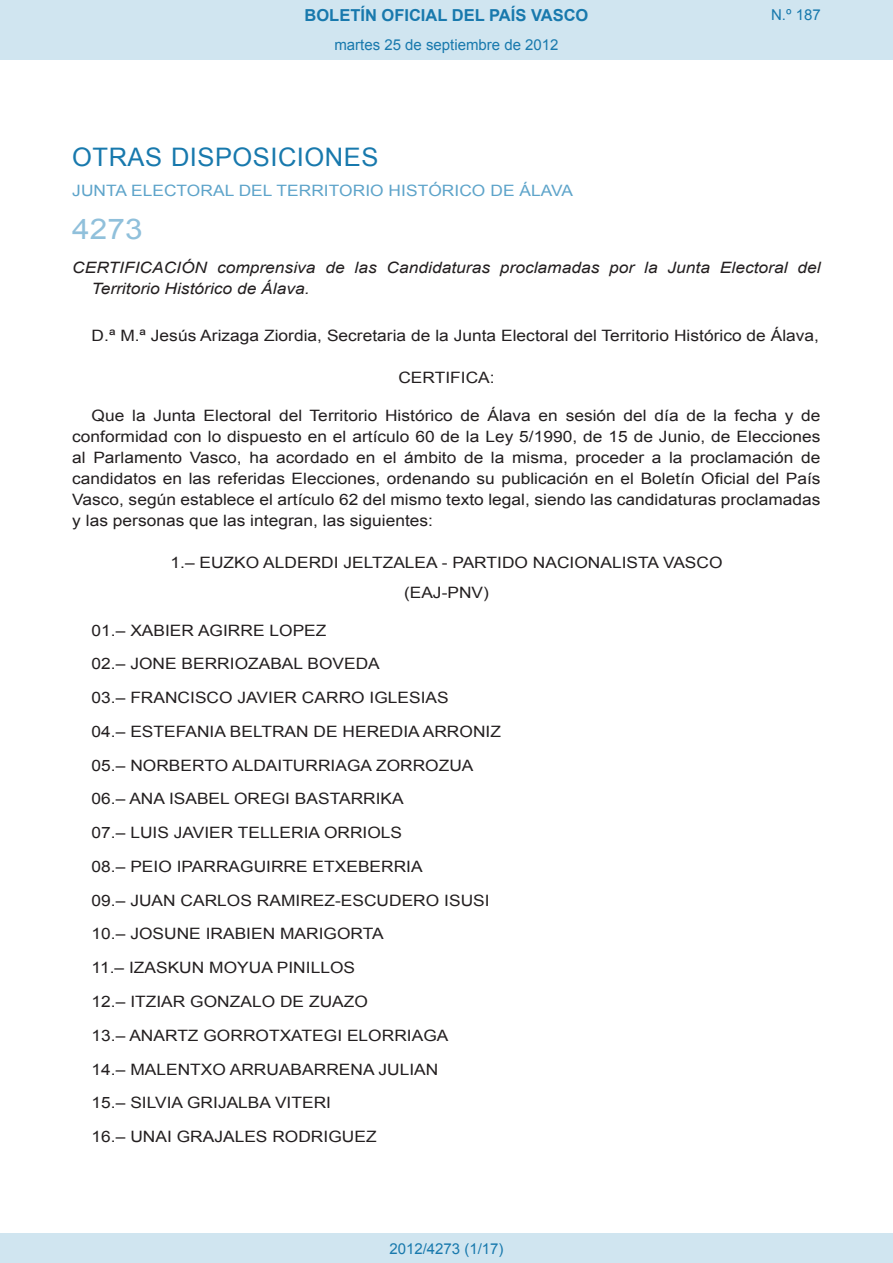
<style>
.page{position:relative;width:893px;height:1263px;background:#fff}
.page>*{position:absolute;margin:0;border:0;box-sizing:border-box;transform-origin:0 0}
.BOPVOrden{font:28.5px "Arial";color:#90c0db;scale:1.11 1}
.BOPVSeccion{font:25.5px "Arial";letter-spacing:.02em;color:#1879ad}
.t1{font:700 16.5px "Arial";color:#1879ad}
.BOPVDetalle{font:15.6px/21px "Arial";color:#231f20;text-align:justify;scale:1.11 1}
.BOPVTitulo{font:italic 15.6px/21px "Arial";color:#231f20;scale:1.11 1}
.BOPVClaveSin{font:15.6px "Arial";color:#231f20;scale:1.11 1}
.BOPVOrganismo{font:15.6px "Arial";letter-spacing:.005em;color:#5ea4ca;scale:1.11 1}
.BOPVClave{font:15.6px "Arial";color:#231f20;scale:1.11 1}
.Paginacion_Centro{font:15px "Arial";color:#1879ad}
</style>
<div class="page">
<div style="left:0;top:0;width:893px;height:60px;background:#d0e5f0"></div>
<div style="left:0;top:1233px;width:893px;height:30px;background:#d0e5f0"></div>
<p class="t1" style="left:305px;top:4px;width:285px">BOLETÍN OFICIAL DEL PAÍS VASCO</p>
<p class="Paginacion_Centro" style="left:334px;top:35px;width:226px">martes 25 de septiembre de 2012</p>
<p class="Paginacion_Centro" style="left:771px;top:5px;width:51px">N.º 187</p>
<p class="BOPVSeccion" style="left:72px;top:141px;width:308px">OTRAS DISPOSICIONES</p>
<p class="BOPVOrganismo" style="left:72px;top:181px;width:453px">JUNTA ELECTORAL DEL TERRITORIO HISTÓRICO DE ÁLAVA</p>
<p class="BOPVOrden" style="left:72px;top:211px;width:65px">4273</p>
<p class="BOPVTitulo" style="left:92px;top:257px;width:658px;text-indent:-19px">CERTIFICACIÓN comprensiva de las Candidaturas proclamadas por la Junta Electoral del<br>Territorio Histórico de Álava.</p>
<p class="BOPVDetalle" style="left:92px;top:325px;width:657px">D.ª M.ª Jesús Arizaga Ziordia, Secretaria de la Junta Electoral del Territorio Histórico de Álava,</p>
<p class="BOPVClave" style="left:398px;top:367px;width:88px">CERTIFICA:</p>
<p class="BOPVDetalle" style="left:72px;top:405px;width:676px;text-indent:19px">Que la Junta Electoral del Territorio Histórico de Álava en sesión del día de la fecha y de conformidad con lo dispuesto en el artículo 60 de la Ley 5/1990, de 15 de Junio, de Elecciones al Parlamento Vasco, ha acordado en el ámbito de la misma, proceder a la proclamación de candidatos en las referidas Elecciones, ordenando su publicación en el Boletín Oficial del País Vasco, según establece el artículo 62 del mismo texto legal, siendo las candidaturas proclamadas y las personas que las integran, las siguientes:</p>
<p class="BOPVClaveSin" style="left:170px;top:552px;width:499px">1.– EUZKO ALDERDI JELTZALEA - PARTIDO NACIONALISTA VASCO</p>
<p class="BOPVClave" style="left:404px;top:582px;width:78px">(EAJ-PNV)</p>
<p class="BOPVDetalle" style="left:92px;top:620px;width:213px">01.– XABIER AGIRRE LOPEZ</p>
<p class="BOPVDetalle" style="left:92px;top:653px;width:261px">02.– JONE BERRIOZABAL BOVEDA</p>
<p class="BOPVDetalle" style="left:92px;top:687px;width:323px">03.– FRANCISCO JAVIER CARRO IGLESIAS</p>
<p class="BOPVDetalle" style="left:92px;top:721px;width:370px">04.– ESTEFANIA BELTRAN DE HEREDIA ARRONIZ</p>
<p class="BOPVDetalle" style="left:92px;top:755px;width:345px">05.– NORBERTO ALDAITURRIAGA ZORROZUA</p>
<p class="BOPVDetalle" style="left:92px;top:789px;width:283px">06.– ANA ISABEL OREGI BASTARRIKA</p>
<p class="BOPVDetalle" style="left:92px;top:822px;width:281px">07.– LUIS JAVIER TELLERIA ORRIOLS</p>
<p class="BOPVDetalle" style="left:92px;top:856px;width:300px">08.– PEIO IPARRAGUIRRE ETXEBERRIA</p>
<p class="BOPVDetalle" style="left:92px;top:890px;width:360px">09.– JUAN CARLOS RAMIREZ-ESCUDERO ISUSI</p>
<p class="BOPVDetalle" style="left:92px;top:924px;width:265px">10.– JOSUNE IRABIEN MARIGORTA</p>
<p class="BOPVDetalle" style="left:92px;top:957px;width:239px">11.– IZASKUN MOYUA PINILLOS</p>
<p class="BOPVDetalle" style="left:92px;top:991px;width:250px">12.– ITZIAR GONZALO DE ZUAZO</p>
<p class="BOPVDetalle" style="left:92px;top:1025px;width:323px">13.– ANARTZ GORROTXATEGI ELORRIAGA</p>
<p class="BOPVDetalle" style="left:92px;top:1059px;width:314px">14.– MALENTXO ARRUABARRENA JULIAN</p>
<p class="BOPVDetalle" style="left:92px;top:1092px;width:217px">15.– SILVIA GRIJALBA VITERI</p>
<p class="BOPVDetalle" style="left:92px;top:1126px;width:258px">16.– UNAI GRAJALES RODRIGUEZ</p>
<p class="Paginacion_Centro" style="left:389px;top:1238px;width:116px">2012/4273 (1/17)</p>
</div>
